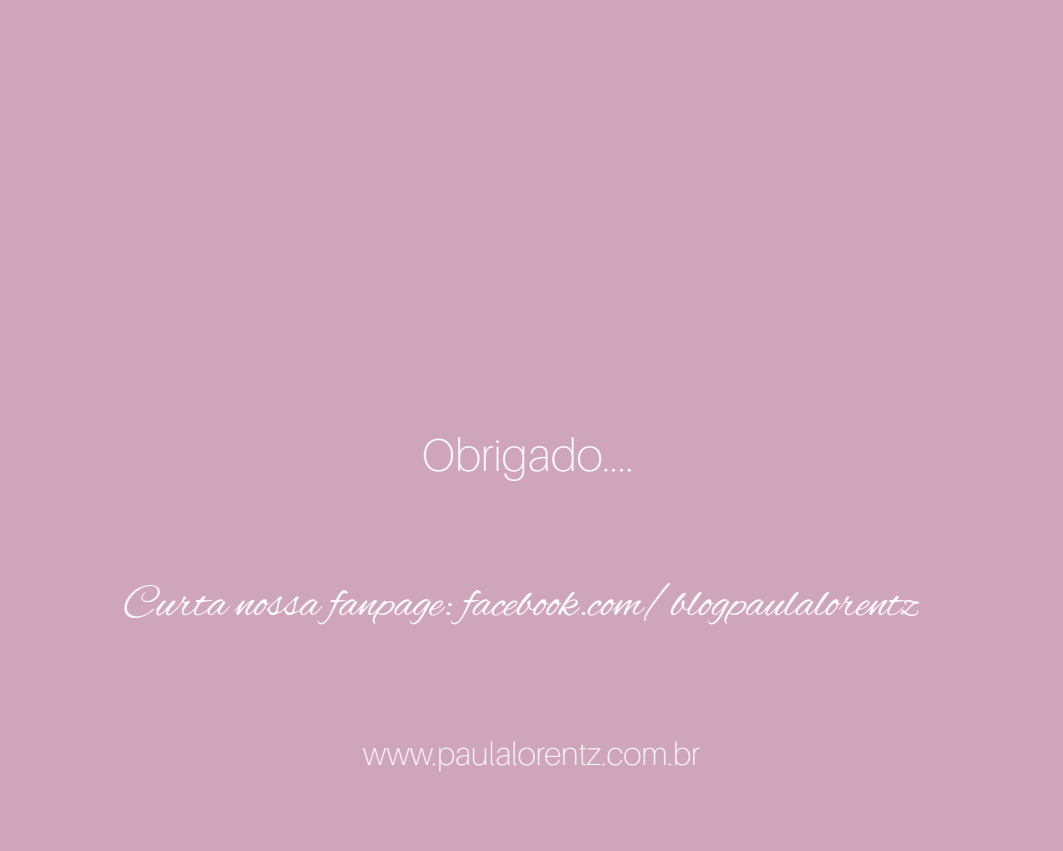
<style>
.page{position:relative;width:1063px;height:851px;background:#fff}
.page>*{position:absolute;margin:0;border:0;box-sizing:border-box;transform-origin:0 0}
.t1{font:46.05px "Alex Brush";color:#fff}
.t2{font:100 46.05px "Aileron";color:#fff}
.t3{font:100 32.1px "Aileron";color:#fff}
</style>
<div class="page">
<div style="left:0;top:0;width:1063px;height:850px;background:#cfa5bc"></div>
<p class="t2" style="left:422px;top:429px;width:214px">Obrigado....</p>
<p class="t1" style="left:123px;top:577px;width:797px">Curta nossa fanpage: facebook.com/blogpaulalorentz</p>
<p class="t3" style="left:363px;top:736px;width:339px">www.paulalorentz.com.br</p>
</div>
